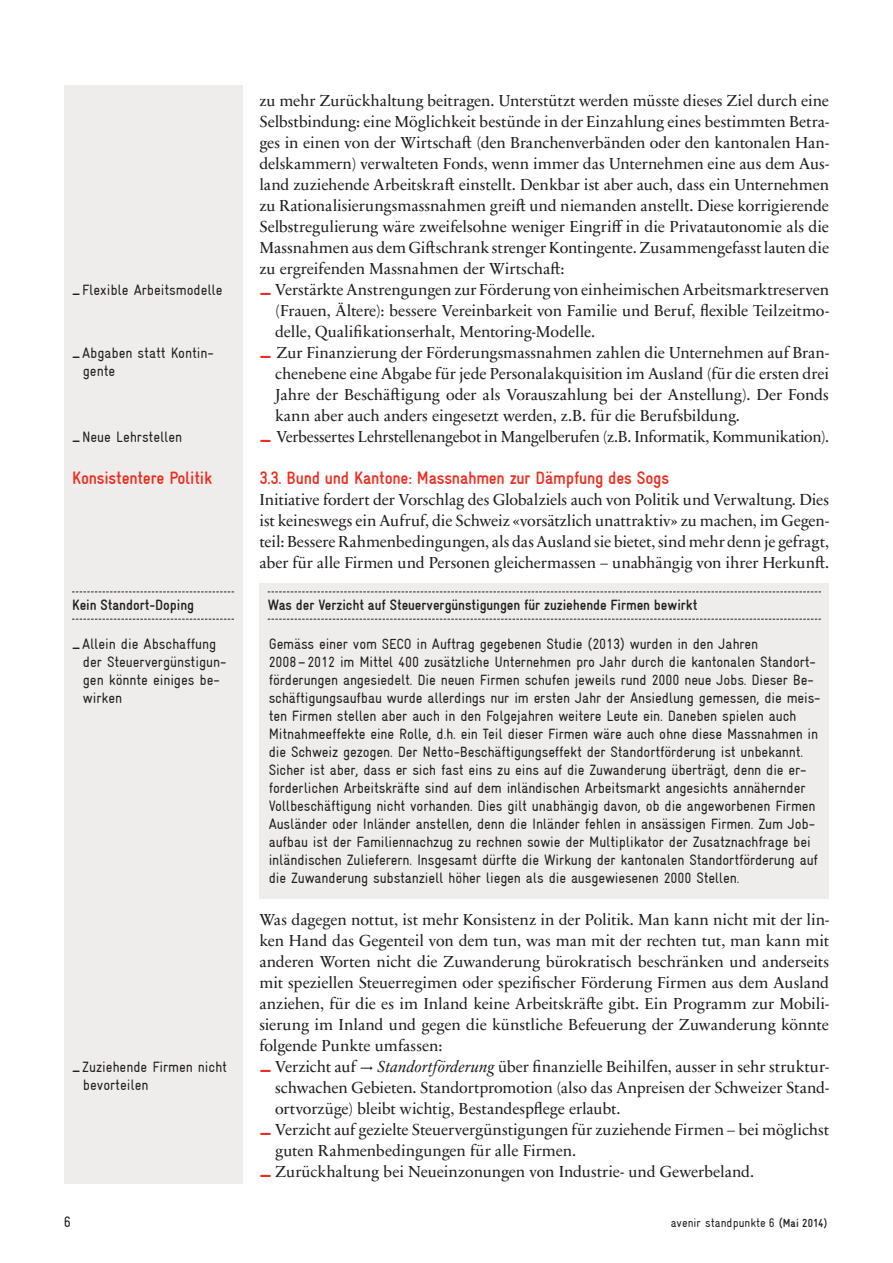
<style>
.page{position:relative;width:893px;height:1263px;background:#fff}
.page>*{position:absolute;margin:0;border:0;box-sizing:border-box;transform-origin:0 0}
.t1{font:700 condensed 18px "Gravur";letter-spacing:-.01em;color:#ee2e22}
.t2{font:16.2px/21px "Sabon Next LT Pro";letter-spacing:-.01em;color:#231f20;text-align:justify}
.t3{font:condensed 15px/18px "Gravur";letter-spacing:-.01em;color:#231f20}
.t4{font:700 condensed 15px "Gravur";letter-spacing:-.005em;color:#231f20}
.t5{font:condensed 12.3px "Gravur";letter-spacing:.005em;color:#231f20}
.s1{font-weight:700}
.s2{font-family:"Gravur";font-weight:700;font-stretch:condensed;font-size:22.5px;color:#ee2e22}
.s3{font-size:14.7px}
.s4{font-style:italic}
.s5{font-weight:700;font-size:11.7px}
</style>
<div class="page">
<div style="left:64px;top:85px;width:178px;height:1098px;background:#efedeb"></div>
<svg style="left:72px;top:592px;width:162px;height:1px"></svg>
<svg style="left:72px;top:619px;width:162px;height:1px"></svg>
<div style="left:259px;top:583px;width:570px;height:316px;background:#efedeb"></div>
<svg style="left:268px;top:592px;width:553px;height:1px"></svg>
<svg style="left:268px;top:619px;width:553px;height:1px"></svg>
<p class="t3" style="left:72px;top:281px;width:152px"><span class="s1">_</span>Flexible Arbeitsmodelle</p>
<p class="t3" style="left:83px;top:344px;width:132px;text-indent:-11px"><span class="s1">_</span>Abgaben statt Kontin&shy;gente</p>
<p class="t3" style="left:72px;top:428px;width:111px"><span class="s1">_</span>Neue Lehrstellen</p>
<p class="t1" style="left:72px;top:468px;width:141px">Konsistentere Politik</p>
<p class="t4" style="left:72px;top:597px;width:123px">Kein Standort-Doping</p>
<p class="t3" style="left:83px;top:635px;width:145px;text-indent:-11px"><span class="s1">_</span>Allein die Abschaffung der Steuervergünstigun&shy;gen könnte einiges be&shy;wirken</p>
<p class="t3" style="left:83px;top:1058px;width:146px;text-indent:-11px"><span class="s1">_</span>Zuziehende Firmen nicht bevorteilen</p>
<p class="t2" style="left:259px;top:89px;width:571px">zu mehr Zurückhaltung beitragen. Unterstützt werden müsste dieses Ziel durch eine</p>
<p class="t2" style="left:259px;top:110px;width:571px">Selbstbindung: eine Möglichkeit bestünde in der Einzahlung eines bestimmten Betra-</p>
<p class="t2" style="left:259px;top:131px;width:571px">ges in einen von der Wirtschaft (den Branchenverbänden oder den kantonalen Han-</p>
<p class="t2" style="left:259px;top:152px;width:571px">delskammern) verwalteten Fonds, wenn immer das Unternehmen eine aus dem Aus-</p>
<p class="t2" style="left:259px;top:173px;width:571px">land zuziehende Arbeitskraft einstellt. Denkbar ist aber auch, dass ein Unternehmen</p>
<p class="t2" style="left:259px;top:194px;width:571px">zu Rationalisierungsmassnahmen greift und niemanden anstellt. Diese korrigierende</p>
<p class="t2" style="left:259px;top:215px;width:571px">Selbstregulierung wäre zweifelsohne weniger Eingriff in die Privatautonomie als die</p>
<p class="t2" style="left:259px;top:236px;width:571px">Massnahmen aus dem Giftschrank strenger Kontingente. Zusammengefasst lauten die</p>
<p class="t2" style="left:259px;top:257px;width:307px">zu ergreifenden Massnahmen der Wirtschaft:</p>
<p class="t2" style="left:259px;top:278px;width:571px"><span class="s2">_</span> Verstärkte Anstrengungen zur Förderung von einheimischen Arbeitsmarktreserven</p>
<p class="t2" style="left:275px;top:299px;width:556px">(Frauen, Ältere): bessere Vereinbarkeit von Familie und Beruf, flexible Teilzeitmo-</p>
<p class="t2" style="left:275px;top:320px;width:322px">delle, Qualifikationserhalt, Mentoring-Modelle.</p>
<p class="t2" style="left:259px;top:341px;width:571px"><span class="s2">_</span> Zur Finanzierung der Förderungsmassnahmen zahlen die Unternehmen auf Bran-</p>
<p class="t2" style="left:275px;top:362px;width:556px">chenebene eine Abgabe für jede Personalakquisition im Ausland (für die ersten drei</p>
<p class="t2" style="left:275px;top:383px;width:555px">Jahre der Beschäftigung oder als Vorauszahlung bei der Anstellung). Der Fonds</p>
<p class="t2" style="left:275px;top:404px;width:466px">kann aber auch anders eingesetzt werden, z.B. für die Berufsbildung.</p>
<p class="t2" style="left:259px;top:425px;width:571px"><span class="s2">_</span> Verbessertes Lehrstellenangebot in Mangelberufen (z.B. Informatik, Kommunikation).</p>
<p class="t1" style="left:259px;top:468px;width:411px">3.3. Bund und Kantone: Massnahmen zur Dämpfung des Sogs</p>
<p class="t2" style="left:259px;top:488px;width:571px">Initiative fordert der Vorschlag des Globalziels auch von Politik und Verwaltung. Dies ist keineswegs ein Aufruf, die Schweiz «vorsätzlich unattraktiv» zu machen, im Gegen&shy;teil: Bessere Rahmenbedingungen, als das Ausland sie bietet, sind mehr denn je gefragt, aber für alle Firmen und Personen gleichermassen – unabhängig von ihrer Herkunft.</p>
<p class="t4" style="left:268px;top:597px;width:431px">Was der Verzicht auf Steuervergünstigungen für zuziehende Firmen bewirkt</p>
<p class="t3" style="left:269px;top:634px;width:553px">Gemäss einer vom <span class="s3">SECO</span> in Auftrag gegebenen Studie (<span class="s3">2013</span>) wurden in den Jahren <span class="s3">2008</span>–<span class="s3">2012</span> im Mittel <span class="s3">400</span> zusätzliche Unternehmen pro Jahr durch die kantonalen Standort&shy;förderungen angesiedelt. Die neuen Firmen schufen jeweils rund <span class="s3">2000</span> neue Jobs. Dieser Be&shy;schäftigungsaufbau wurde allerdings nur im ersten Jahr der Ansiedlung gemessen, die meis&shy;ten Firmen stellen aber auch in den Folgejahren weitere Leute ein. Daneben spielen auch Mitnahmeeffekte eine Rolle, d.h. ein Teil dieser Firmen wäre auch ohne diese Massnahmen in die Schweiz gezogen. Der Netto-Beschäftigungseffekt der Standortförderung ist unbekannt.<br>Sicher ist aber, dass er sich fast eins zu eins auf die Zuwanderung überträgt, denn die er&shy;forderlichen Arbeitskräfte sind auf dem inländischen Arbeitsmarkt angesichts annähernder Vollbeschäftigung nicht vorhanden. Dies gilt unabhängig davon, ob die angeworbenen Firmen Ausländer oder Inländer anstellen, denn die Inländer fehlen in ansässigen Firmen. Zum Job&shy;aufbau ist der Familiennachzug zu rechnen sowie der Multiplikator der Zusatznachfrage bei inländischen Zulieferern. Insgesamt dürfte die Wirkung der kantonalen Standortförderung auf die Zuwanderung substanziell höher liegen als die ausgewiesenen <span class="s3">2000</span> Stellen.</p>
<p class="t2" style="left:259px;top:908px;width:571px;text-align:left">Was dagegen nottut, ist mehr Konsistenz in der Politik. Man kann nicht mit der lin&shy;ken Hand das Gegenteil von dem tun, was man mit der rechten tut, man kann mit anderen Worten nicht die Zuwanderung bürokratisch beschränken und anderseits mit speziellen Steuerregimen oder spezifischer Förderung Firmen aus dem Ausland anziehen, für die es im Inland keine Arbeitskräfte gibt. Ein Programm zur Mobili&shy;sierung im Inland und gegen die künstliche Befeuerung der Zuwanderung könnte folgende Punkte umfassen:<br><span class="s2">_</span> Verzicht auf</p>
<p class="t2" style="left:377px;top:1055px;width:453px"><span class="s4">Standortförderung</span> über finanzielle Beihilfen, ausser in sehr struktur-</p>
<p class="t2" style="left:275px;top:1076px;width:556px">schwachen Gebieten. Standortpromotion (also das Anpreisen der Schweizer Stand-</p>
<p class="t2" style="left:275px;top:1097px;width:347px">ortvorzüge) bleibt wichtig, Bestandespflege erlaubt.</p>
<p class="t2" style="left:259px;top:1118px;width:571px"><span class="s2">_</span> Verzicht auf gezielte Steuervergünstigungen für zuziehende Firmen – bei möglichst</p>
<p class="t2" style="left:275px;top:1139px;width:302px">guten Rahmenbedingungen für alle Firmen.</p>
<p class="t2" style="left:259px;top:1160px;width:496px"><span class="s2">_</span> Zurückhaltung bei Neueinzonungen von Industrie- und Gewerbeland.</p>
<p class="t3" style="left:64px;top:1213px;width:9px">6</p>
<p class="t5" style="left:671px;top:1216px;width:158px">avenir standpunkte 6 <span class="s1">(</span><span class="s5">Mai 2014)</span></p>
</div>
